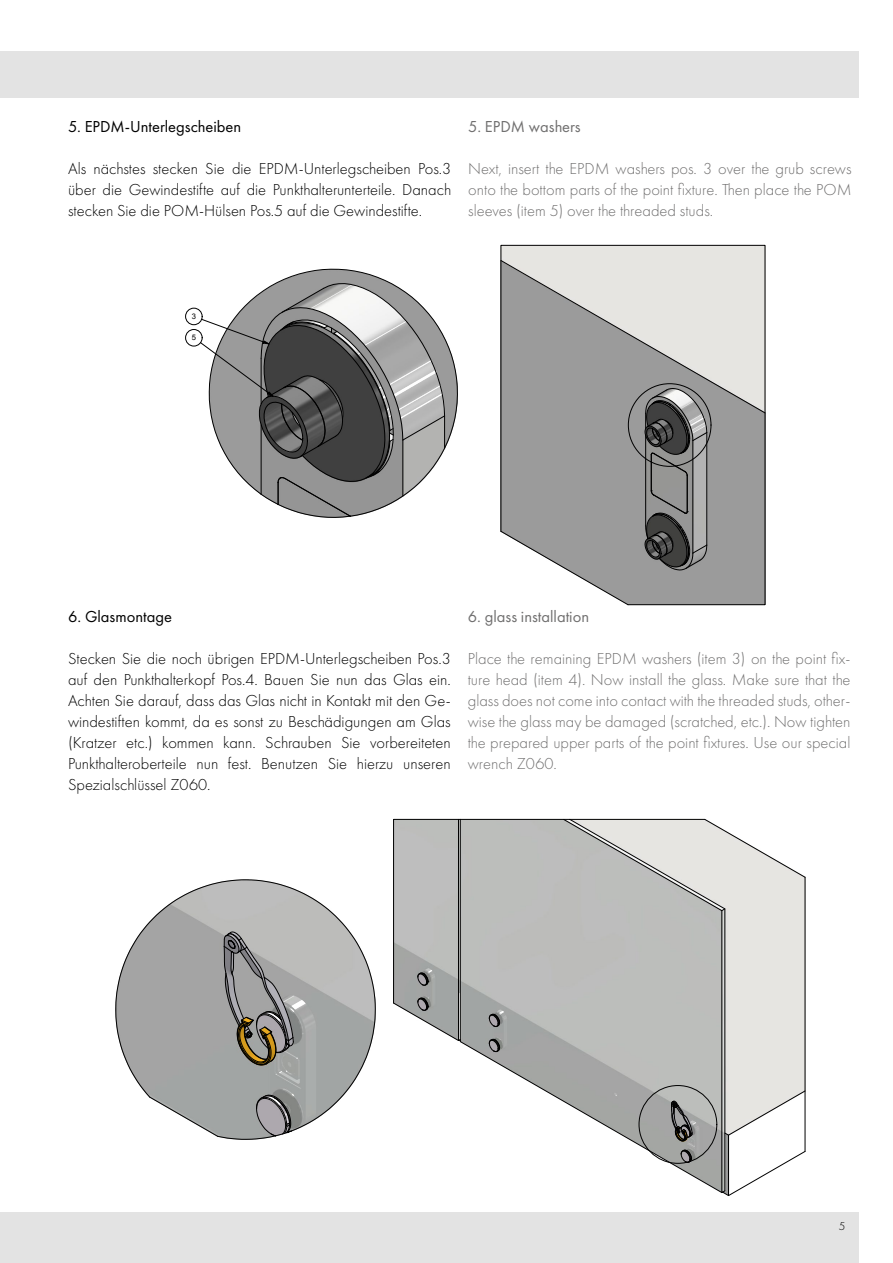
<style>
.page{position:relative;width:893px;height:1263px;background:#fff}
.page>*{position:absolute;margin:0;border:0;box-sizing:border-box;transform-origin:0 0}
.t1{font:300 16.5px/21px "Futura PT";color:#000;text-align:justify}
.t2{font:300 16.5px/21px "Futura PT";color:#706f6f;text-align:justify}
.t3{font:16.5px "Futura PT";color:#000}
.t4{font:16.5px "Futura PT";color:#706f6f}
.t5{font:300 12px "Futura PT";color:#000}
.t6{font:7.65px "Arial";color:#000}
</style>
<div class="page">
<div style="left:0;top:1212px;width:859px;height:51px;background:#e3e3e3"></div>
<div style="left:0;top:51px;width:859px;height:47px;background:#e3e3e3"></div>
<svg style="left:501px;top:245px;width:264px;height:360px"></svg>
<svg style="left:500px;top:530px;width:129px;height:75px"></svg>
<hr style="left:645px;top:436px;width:1px;height:90px;background:#000">
<hr style="left:706px;top:433px;width:1px;height:112px;background:#000">
<hr style="left:693px;top:441px;width:1px;height:112px;background:#000">
<hr style="left:651px;top:455px;width:1px;height:36px;background:#000">
<hr style="left:687px;top:475px;width:1px;height:37px;background:#000">
<svg style="left:644px;top:490px;width:63px;height:80px"></svg>
<svg style="left:500px;top:260px;width:266px;height:216px"></svg>
<svg style="left:275px;top:268px;width:183px;height:181px"></svg>
<div style="left:628px;top:383px;width:83px;height:83px;border:1px solid #000;border-radius:50%"></div>
<div style="left:185px;top:308px;width:17px;height:17px;border:1px solid #000;border-radius:50%"></div>
<svg style="left:200px;top:283px;width:245px;height:235px"></svg>
<div style="left:185px;top:329px;width:17px;height:17px;border:1px solid #000;border-radius:50%"></div>
<svg style="left:460px;top:819px;width:103px;height:283px"></svg>
<svg style="left:393px;top:819px;width:68px;height:222px"></svg>
<svg style="left:563px;top:818px;width:243px;height:378px"></svg>
<svg style="left:115px;top:879px;width:261px;height:253px"></svg>
<svg style="left:224px;top:931px;width:70px;height:135px"></svg>
<svg style="left:149px;top:1094px;width:142px;height:46px"></svg>
<div style="left:639px;top:1085px;width:78px;height:78px;border:1px solid #000;border-radius:50%"></div>
<p class="t3" style="left:68px;top:116px;width:175px">5. EPDM-Unterlegscheiben</p>
<p class="t1" style="left:68px;top:158px;width:385px">Als nächstes stecken Sie die EPDM-Unterlegscheiben Pos.3 über die Gewindestifte auf die Punkthalterunterteile. Danach stecken Sie die POM-Hülsen Pos.5 auf die Gewindestifte.</p>
<p class="t4" style="left:468px;top:116px;width:114px">5. EPDM washers</p>
<p class="t2" style="left:468px;top:158px;width:385px">Next, insert the EPDM washers pos. 3 over the grub screws onto the bottom parts of the point fixture. Then place the POM sleeves (item 5) over the threaded studs.</p>
<p class="t6" style="left:192px;top:311px;width:6px">3</p>
<p class="t6" style="left:192px;top:333px;width:6px">5</p>
<p class="t3" style="left:68px;top:606px;width:105px">6. Glasmontage</p>
<p class="t1" style="left:68px;top:648px;width:384px">Stecken Sie die noch übrigen EPDM-Unterlegscheiben Pos.3 auf den Punkthalterkopf Pos.4. Bauen Sie nun das Glas ein.<br>Achten Sie darauf, dass das Glas nicht in Kontakt mit den Ge&shy;windestiften kommt, da es sonst zu Beschädigungen am Glas (Kratzer etc.) kommen kann. Schrauben Sie vorbereiteten Punkthalteroberteile nun fest. Benutzen Sie hierzu unseren Spezialschlüssel Z060.</p>
<p class="t4" style="left:468px;top:606px;width:123px">6. glass installation</p>
<p class="t2" style="left:468px;top:648px;width:384px">Place the remaining EPDM washers (item 3) on the point fix&shy;ture head (item 4). Now install the glass. Make sure that the glass does not come into contact with the threaded studs, other&shy;wise the glass may be damaged (scratched, etc.). Now tighten the prepared upper parts of the point fixtures. Use our special wrench Z060.</p>
<p class="t5" style="left:839px;top:1219px;width:8px">5</p>
</div>
